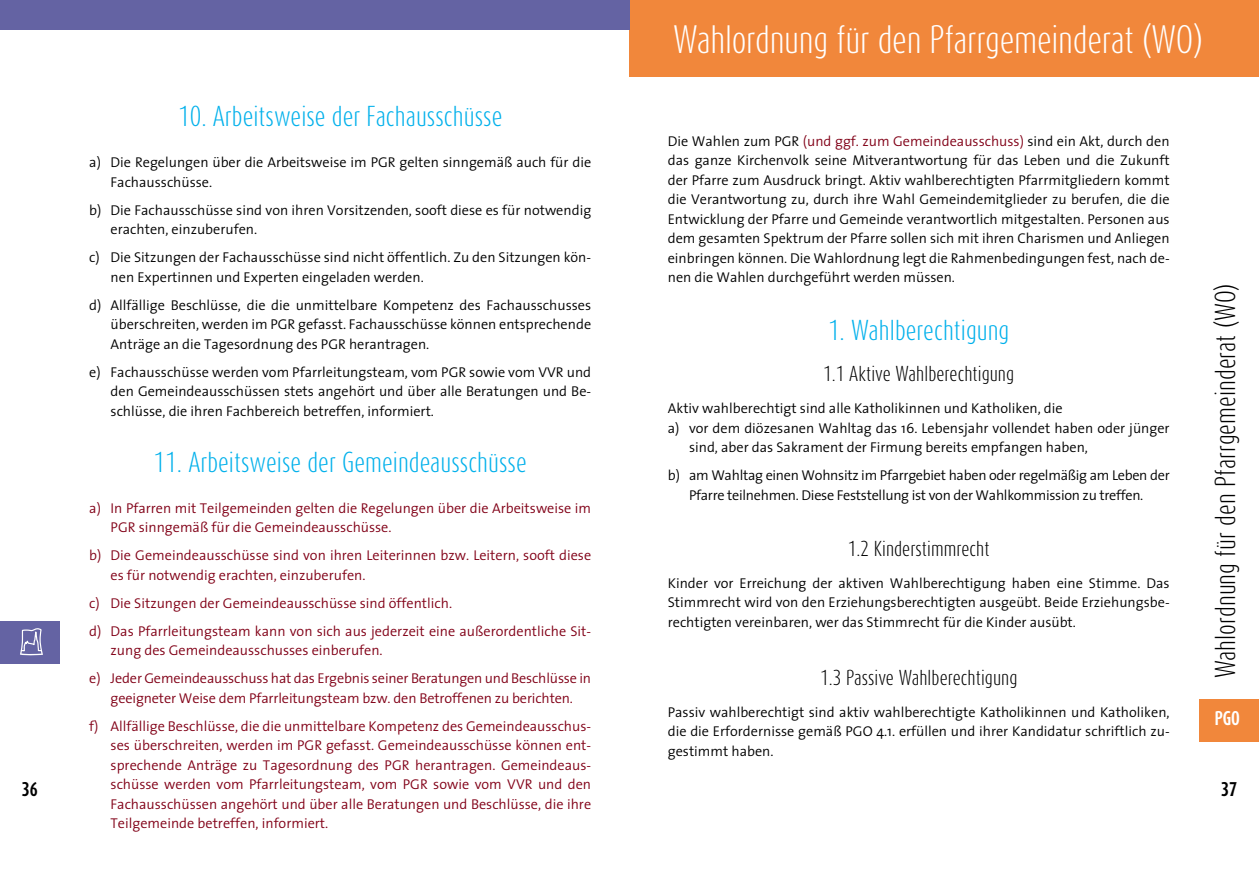
<style>
.page{position:relative;width:1259px;height:893px;background:#fff}
.page>*{position:absolute;margin:0;border:0;box-sizing:border-box;transform-origin:0 0}
.t1{font:300 33px "Dax Compact";letter-spacing:-.01em;color:#fff}
.t2{font:300 24px "Dax Compact";color:#00b0eb}
.t3{font:300 24px "Dax Compact";color:#000}
.t4{font:300 18px "Dax Compact";color:#000}
.t5{font:700 16.5px "Dax Compact";color:#000}
.t6{font:700 16.5px "Dax Compact";color:#fff}
.t7{font:300 14.25px/19.5px "The Sans";color:#000;text-align:justify}
.t8{font:300 14.25px/19.5px "The Sans";color:#810117}
.t9{font:300 14.25px/19.5px "The Sans";letter-spacing:-.02em;color:#000;text-align:center}
.s1{color:#810117}
</style>
<div class="page">
<div style="left:1199px;top:699px;width:60px;height:43px;background:#f1873b"></div>
<div style="left:0;top:621px;width:60px;height:42px;background:#6463a3"></div>
<svg style="left:20px;top:628px;width:23px;height:27px"></svg>
<div style="left:629px;top:0;width:630px;height:77px;background:#f1873b"></div>
<div style="left:0;top:0;width:629px;height:30px;background:#6463a3"></div>
<h1 class="t1" style="left:673px;top:18px;width:531px">Wahlordnung für den Pfarrgemeinderat (WO)</h1>
<h2 class="t2" style="left:178px;top:101px;width:326px">10. Arbeitsweise der Fachausschüsse</h2>
<p class="t7" style="left:111px;top:152px;width:482px;text-indent:-21px">a) Die Regelungen über die Arbeitsweise im PGR gelten sinngemäß auch für die<br>Fachausschüsse.</p>
<p class="t7" style="left:111px;top:200px;width:482px;text-indent:-21px">b) Die Fachausschüsse sind von ihren Vorsitzenden, sooft diese es für notwendig erachten, einzuberufen.</p>
<p class="t7" style="left:111px;top:247px;width:482px;text-indent:-21px">c) Die Sitzungen der Fachausschüsse sind nicht öffentlich. Zu den Sitzungen kön&shy;nen Expertinnen und Experten eingeladen werden.</p>
<p class="t7" style="left:111px;top:295px;width:482px;text-indent:-21px">d) Allfällige Beschlüsse, die die unmittelbare Kompetenz des Fachausschusses überschreiten, werden im PGR gefasst. Fachausschüsse können entsprechende Anträge an die Tagesordnung des PGR herantragen.</p>
<p class="t7" style="left:111px;top:362px;width:482px;text-indent:-21px">e) Fachausschüsse werden vom Pfarrleitungsteam, vom PGR sowie vom VVR und den Gemeindeausschüssen stets angehört und über alle Beratungen und Be&shy;schlüsse, die ihren Fachbereich betreffen, informiert.</p>
<h2 class="t2" style="left:154px;top:446px;width:375px">11. Arbeitsweise der Gemeindeausschüsse</h2>
<p class="t8" style="left:111px;top:497px;width:482px;text-indent:-21px">a) In Pfarren mit Teilgemeinden gelten die Regelungen über die Arbeitsweise im<br>PGR sinngemäß für die Gemeindeausschüsse.</p>
<p class="t8" style="left:111px;top:545px;width:482px;text-indent:-21px">b) Die Gemeindeausschüsse sind von ihren Leiterinnen bzw. Leitern, sooft diese es für notwendig erachten, einzuberufen.</p>
<p class="t8" style="left:89px;top:588px;width:503px;line-height:28px">c) Die Sitzungen der Gemeindeausschüsse sind öffentlich.<br>d) Das Pfarrleitungsteam kann von sich aus jederzeit eine außerordentliche Sit-</p>
<p class="t8" style="left:89px;top:636px;width:503px;line-height:28px;text-indent:21px">zung des Gemeindeausschusses einberufen.<br>e) Jeder Gemeindeausschuss hat das Ergebnis seiner Beratungen und Beschlüsse in</p>
<p class="t8" style="left:89px;top:683px;width:503px;line-height:28px;text-align:center">geeigneter Weise dem Pfarrleitungsteam bzw. den Betroffenen zu berichten.<br>f) Allfällige Beschlüsse, die die unmittelbare Kompetenz des Gemeindeausschus-</p>
<p class="t8" style="left:111px;top:735px;width:482px;text-align:justify">ses überschreiten, werden im PGR gefasst. Gemeindeausschüsse können ent&shy;sprechende Anträge zu Tagesordnung des PGR herantragen. Gemeindeaus&shy;schüsse werden vom Pfarrleitungsteam, vom PGR sowie vom VVR und den Fachausschüssen angehört und über alle Beratungen und Beschlüsse, die ihre Teilgemeinde betreffen, informiert.</p>
<p class="t7" style="left:668px;top:131px;width:503px">Die Wahlen zum PGR <span class="s1">(und ggf. zum Gemeindeausschuss)</span> sind ein Akt, durch den das ganze Kirchenvolk seine Mitverantwortung für das Leben und die Zukunft der Pfarre zum Ausdruck bringt. Aktiv wahlberechtigten Pfarrmitgliedern kommt die Verantwortung zu, durch ihre Wahl Gemeindemitglieder zu berufen, die die Entwicklung der Pfarre und Gemeinde verantwortlich mitgestalten. Personen aus dem gesamten Spektrum der Pfarre sollen sich mit ihren Charismen und Anliegen einbringen können. Die Wahlordnung legt die Rahmenbedingungen fest, nach de&shy;nen die Wahlen durchgeführt werden müssen.</p>
<h2 class="t2" style="left:828px;top:315px;width:183px">1. Wahlberechtigung</h2>
<p class="t4" style="left:823px;top:362px;width:192px">1.1 Aktive Wahlberechtigung</p>
<p class="t7" style="left:668px;top:398px;width:396px">Aktiv wahlberechtigt sind alle Katholikinnen und Katholiken, die</p>
<p class="t7" style="left:668px;top:418px;width:503px">a) vor dem diözesanen Wahltag das 16. Lebensjahr vollendet haben oder jünger</p>
<p class="t7" style="left:689px;top:437px;width:400px">sind, aber das Sakrament der Firmung bereits empfangen haben,</p>
<p class="t9" style="left:668px;top:465px;width:503px">b) am Wahltag einen Wohnsitz im Pfarrgebiet haben oder regelmäßig am Leben der<br>Pfarre teilnehmen. Diese Feststellung ist von der Wahlkommission zu treffen.</p>
<p class="t4" style="left:847px;top:536px;width:143px">1.2 Kinderstimmrecht</p>
<p class="t7" style="left:668px;top:573px;width:503px">Kinder vor Erreichung der aktiven Wahlberechtigung haben eine Stimme. Das Stimmrecht wird von den Erziehungsberechtigten ausgeübt. Beide Erziehungsbe&shy;rechtigten vereinbaren, wer das Stimmrecht für die Kinder ausübt.</p>
<p class="t4" style="left:820px;top:666px;width:199px">1.3 Passive Wahlberechtigung</p>
<p class="t7" style="left:668px;top:702px;width:503px">Passiv wahlberechtigt sind aktiv wahlberechtigte Katholikinnen und Katholiken, die die Erfordernisse gemäß PGO 4.1. erfüllen und ihrer Kandidatur schriftlich zu&shy;gestimmt haben.</p>
<h2 class="t3" style="left:1209px;top:678px;width:396px;rotate:-90deg">Wahlordnung für den Pfarrgemeinderat (WO)</h2>
<p class="t6" style="left:1214px;top:708px;width:27px">PGO</p>
<p class="t5" style="left:22px;top:779px;width:17px">36</p>
<p class="t5" style="left:1221px;top:779px;width:17px">37</p>
</div>
